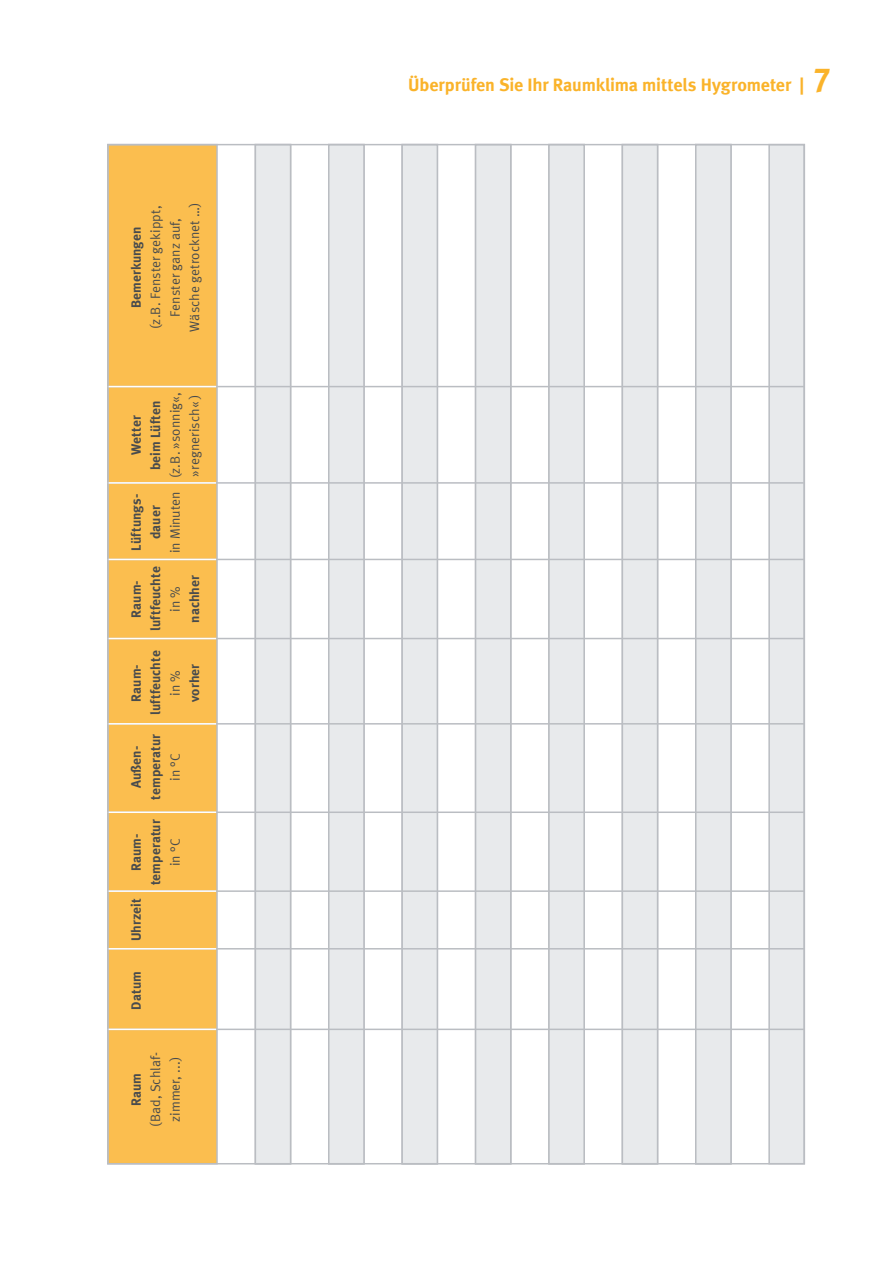
<style>
.page{position:relative;width:894px;height:1265px;background:#fff}
.page>*{position:absolute;margin:0;border:0;box-sizing:border-box;transform-origin:0 0}
.t1{font:700 18px "VZ Meta LF";letter-spacing:-.005em;color:#fab32a}
.t2{font:700 13.5px "VZ Meta LF";letter-spacing:.01em;color:#484b4d}
.t3{font:13.5px "VZ Meta LF";letter-spacing:.005em;color:#484b4d}
.s1{font-size:33px}
</style>
<div class="page">
<div style="left:108px;top:145px;width:109px;height:1019px;background:#fbbe4f"></div>
<div style="left:107px;top:144px;width:111px;height:1020px;border:2px solid #babdc2"></div>
<div style="left:548px;top:144px;width:36px;height:1020px;background:#e8eaec;border:2px solid #babdc2"></div>
<div style="left:768px;top:144px;width:36px;height:1020px;background:#e8eaec;border:2px solid #babdc2"></div>
<div style="left:694px;top:144px;width:37px;height:1020px;background:#e8eaec;border:2px solid #babdc2"></div>
<div style="left:621px;top:144px;width:37px;height:1020px;background:#e8eaec;border:2px solid #babdc2"></div>
<div style="left:474px;top:144px;width:37px;height:1020px;background:#e8eaec;border:2px solid #babdc2"></div>
<div style="left:401px;top:144px;width:37px;height:1020px;background:#e8eaec;border:2px solid #babdc2"></div>
<div style="left:328px;top:144px;width:36px;height:1020px;background:#e8eaec;border:2px solid #babdc2"></div>
<div style="left:254px;top:144px;width:37px;height:1020px;background:#e8eaec;border:2px solid #babdc2"></div>
<hr style="left:108px;top:1028px;width:696px;height:2px;background:#babdc2">
<hr style="left:108px;top:811px;width:696px;height:2px;background:#babdc2">
<hr style="left:108px;top:559px;width:696px;height:1px;background:#babdc2">
<hr style="left:108px;top:386px;width:696px;height:1px;background:#babdc2">
<hr style="left:107px;top:482px;width:696px;height:2px;background:#babdc2">
<hr style="left:108px;top:638px;width:696px;height:1px;background:#babdc2">
<hr style="left:108px;top:723px;width:696px;height:1px;background:#babdc2">
<hr style="left:108px;top:890px;width:696px;height:2px;background:#babdc2">
<hr style="left:108px;top:948px;width:696px;height:1px;background:#babdc2">
<hr style="left:107px;top:1028px;width:109px;height:2px;background:#fff">
<hr style="left:107px;top:811px;width:109px;height:2px;background:#fff">
<hr style="left:107px;top:559px;width:109px;height:1px;background:#fff">
<hr style="left:107px;top:386px;width:109px;height:1px;background:#fff">
<hr style="left:107px;top:482px;width:109px;height:2px;background:#fff">
<hr style="left:107px;top:638px;width:109px;height:1px;background:#fff">
<hr style="left:107px;top:723px;width:109px;height:1px;background:#fff">
<hr style="left:107px;top:890px;width:109px;height:2px;background:#fff">
<hr style="left:107px;top:948px;width:109px;height:1px;background:#fff">
<p class="t3" style="left:187px;top:332px;width:130px;rotate:-90deg">Wäsche getrocknet …)</p>
<p class="t3" style="left:148px;top:329px;width:125px;rotate:-90deg">(z.B. Fenster gekippt,</p>
<p class="t3" style="left:167px;top:317px;width:100px;rotate:-90deg">Fenster ganz auf,</p>
<p class="t2" style="left:128px;top:308px;width:83px;rotate:-90deg">Bemerkungen</p>
<p class="t3" style="left:167px;top:553px;width:162px;rotate:-90deg">in Minuten (z.B. »sonnig«,</p>
<p class="t3" style="left:187px;top:477px;width:84px;rotate:-90deg">»regnerisch« )</p>
<p class="t2" style="left:147px;top:470px;width:71px;rotate:-90deg">beim Lüften</p>
<p class="t2" style="left:128px;top:455px;width:41px;rotate:-90deg">Wetter</p>
<p class="t2" style="left:128px;top:1009px;width:517px;rotate:-90deg">Datum Uhrzeit Raum- Außen- Raum- Raum- Lüftungs-</p>
<p class="t2" style="left:147px;top:539px;width:35px;rotate:-90deg">dauer</p>
<p class="t2" style="left:147px;top:631px;width:66px;rotate:-90deg">luftfeuchte</p>
<p class="t2" style="left:186px;top:623px;width:49px;rotate:-90deg">nachher</p>
<p class="t3" style="left:167px;top:612px;width:27px;rotate:-90deg">in %</p>
<p class="t2" style="left:147px;top:715px;width:66px;rotate:-90deg">luftfeuchte</p>
<p class="t2" style="left:186px;top:702px;width:40px;rotate:-90deg">vorher</p>
<p class="t3" style="left:167px;top:696px;width:27px;rotate:-90deg">in %</p>
<p class="t2" style="left:147px;top:800px;width:67px;rotate:-90deg">temperatur</p>
<p class="t3" style="left:167px;top:780px;width:29px;rotate:-90deg">in °C</p>
<p class="t2" style="left:147px;top:885px;width:67px;rotate:-90deg">temperatur</p>
<p class="t3" style="left:167px;top:866px;width:29px;rotate:-90deg">in °C</p>
<p class="t3" style="left:148px;top:1127px;width:208px;rotate:-90deg">(Bad, Schlaf-</p>
<p class="t3" style="left:167px;top:1122px;width:67px;rotate:-90deg">zimmer, ...)</p>
<p class="t2" style="left:128px;top:1163px;width:91px;rotate:-90deg">Raum</p>
<h1 class="t1" style="left:408px;top:74px;width:424px">Überprüfen Sie Ihr Raumklima mittels Hygrometer | <span class="s1">7</span></h1>
</div>
